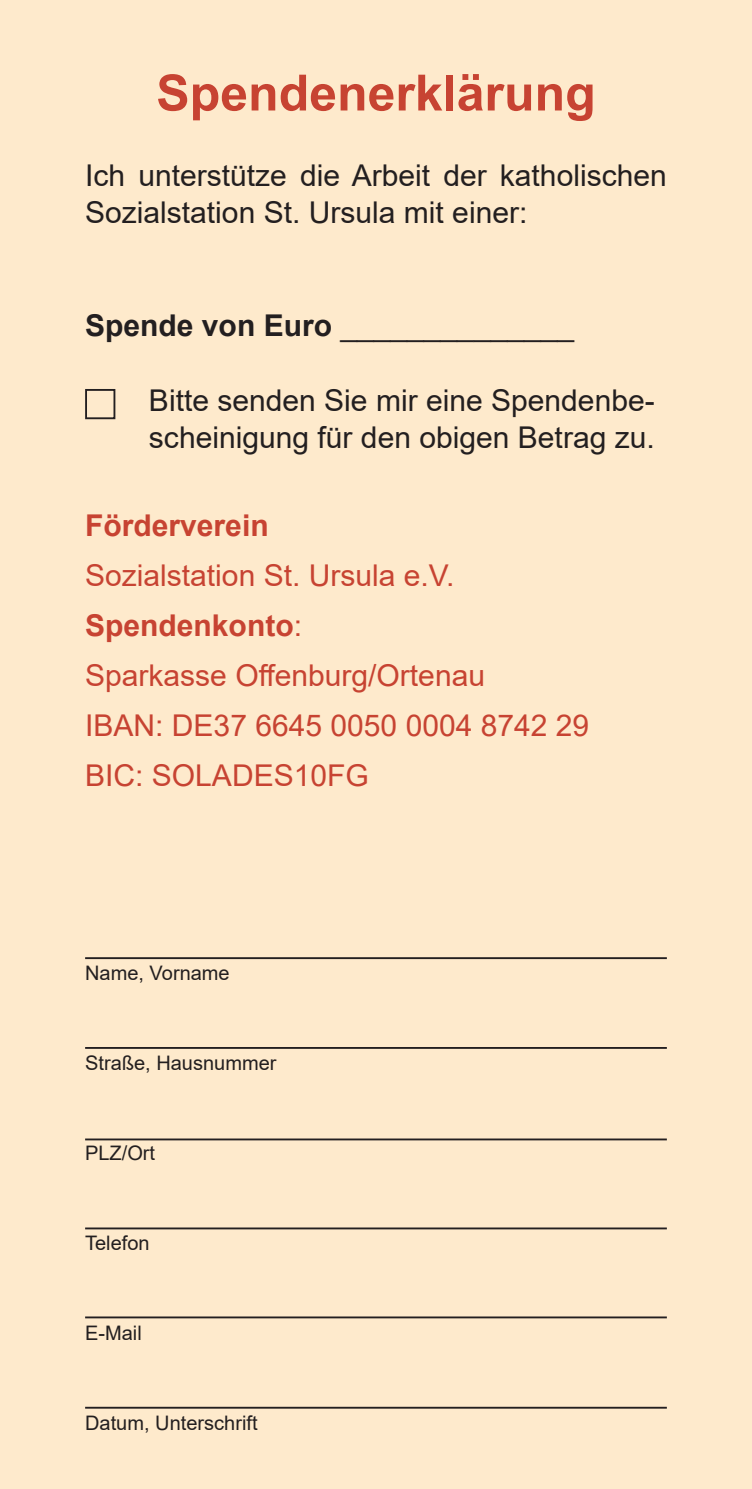
<style>
.page{position:relative;width:752px;height:1489px;background:#fff}
.page>*{position:absolute;margin:0;border:0;box-sizing:border-box;transform-origin:0 0}
.t1{font:700 50px "Arial";color:#c74332}
.Text_allgemein_Arial{font:30px/37.5px "Arial";color:#231f20}
.Text_allgemein_Arial-2{font:30px/50px "Arial";color:#c74332}
.Text_allgemein_Arial-3{font:700 30px "Arial";color:#c74332}
.t2{font:20px "Arial";color:#231f20}
.s1{font-weight:700}
</style>
<div class="page">
<div style="left:0;top:0;width:751px;height:1488px;background:#feeacc"></div>
<hr style="left:85px;top:957px;width:581px;height:2px;background:#231f20">
<hr style="left:85px;top:1138px;width:581px;height:2px;background:#231f20">
<hr style="left:85px;top:1046px;width:581px;height:2px;background:#231f20">
<hr style="left:85px;top:1227px;width:581px;height:2px;background:#231f20">
<hr style="left:85px;top:1316px;width:581px;height:2px;background:#231f20">
<hr style="left:85px;top:1406px;width:581px;height:2px;background:#231f20">
<div style="left:85px;top:389px;width:30px;height:30px;border:2px solid #231f20"></div>
<p class="t1" style="left:156px;top:58px;width:440px">Spendenerklärung</p>
<p class="Text_allgemein_Arial" style="left:85px;top:156px;width:583px">Ich unterstütze die Arbeit der katholischen<br>Sozialstation St. Ursula mit einer:</p>
<p class="Text_allgemein_Arial" style="left:85px;top:306px;width:490px"><span class="s1">Spende von Euro</span> ______________</p>
<p class="Text_allgemein_Arial" style="left:149px;top:381px;width:507px">Bitte senden Sie mir eine Spendenbe-</p>
<p class="Text_allgemein_Arial" style="left:149px;top:418px;width:507px">scheinigung für den obigen Betrag zu.</p>
<p class="Text_allgemein_Arial-3" style="left:85px;top:504px;width:185px">Förderverein</p>
<p class="Text_allgemein_Arial-2" style="left:85px;top:550px;width:505px">Sozialstation St. Ursula e.V.<br><span class="s1">Spendenkonto</span>:<br>Sparkasse Offenburg/Ortenau<br>IBAN: DE37 6645 0050 0004 8742 29</p>
<p class="Text_allgemein_Arial-2" style="left:85px;top:750px;width:285px">BIC: SOLADES10FG</p>
<p class="t2" style="left:85px;top:959px;width:146px">Name, Vorname</p>
<p class="t2" style="left:85px;top:1049px;width:193px">Straße, Hausnummer</p>
<p class="t2" style="left:85px;top:1139px;width:72px">PLZ/Ort</p>
<p class="t2" style="left:85px;top:1229px;width:66px">Telefon</p>
<p class="t2" style="left:85px;top:1319px;width:58px">E-Mail</p>
<p class="t2" style="left:85px;top:1409px;width:174px">Datum, Unterschrift</p>
</div>
